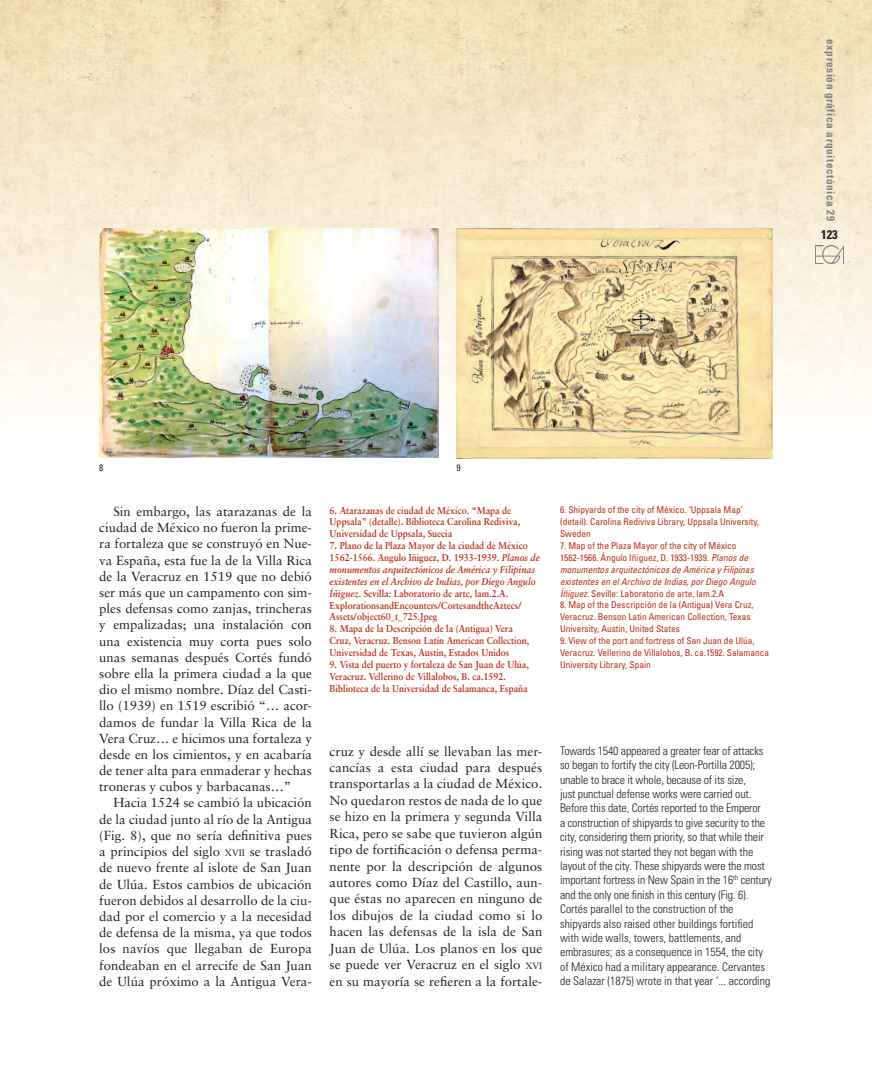
<style>
.page{position:relative;width:872px;height:1085px;background:#fff}
.page>*{position:absolute;margin:0;border:0;box-sizing:border-box;transform-origin:0 0}
.t1{font:13.12px/16.1px "Sabon";letter-spacing:.005em;color:#231f20;text-align:justify}
.t2{font:700 condensed 12.5px "Univers";color:#231f20}
.t3{font:300 condensed 11.88px/14.4px "Univers";letter-spacing:-.01em;color:#231f20}
.t4{font:700 condensed 11.25px "Univers";letter-spacing:.05em;color:#808285}
.t5{font:700 10px/11.9px "Sabon";color:#c02d19;scale:.9 1}
.t6{font:condensed 9.38px/11.9px "Univers";color:#c02d19}
.t7{font:condensed 9.38px "Univers";color:#231f20}
.s1{font-size:9.12px}
.s2{font-style:italic}
</style>
<div class="page">
<img style="left:0;top:0;width:872px;height:458px">
<img style="left:99px;top:229px;width:340px;height:228px">
<img style="left:456px;top:229px;width:316px;height:229px">
<img style="left:815px;top:246px;width:28px;height:17px">
<p class="t4" style="left:837px;top:39px;width:183px;rotate:90deg">expresión gráfica arquitectónica 29</p>
<p class="t2" style="left:821px;top:226px;width:18px">123</p>
<p class="t7" style="left:99px;top:461px;width:6px">8</p>
<p class="t7" style="left:456px;top:461px;width:6px">9</p>
<p class="t1" style="left:99px;top:503px;width:214px;text-indent:14px">Sin embargo, las atarazanas de la ciudad de México no fueron la prime&shy;ra fortaleza que se construyó en Nue&shy;va España, esta fue la de la Villa Rica de la Veracruz en 1519 que no debió ser más que un campamento con sim&shy;ples defensas como zanjas, trincheras y empalizadas; una instalación con una existencia muy corta pues solo unas semanas después Cortés fundó sobre ella la primera ciudad a la que dio el mismo nombre. Díaz del Casti&shy;llo (1939) en 1519 escribió “… acor&shy;damos de fundar la Villa Rica de la Vera Cruz… e hicimos una fortaleza y desde en los cimientos, y en acabaría de tener alta para enmaderar y hechas troneras y cubos y barbacanas…”</p>
<p class="t1" style="left:99px;top:794px;width:214px;text-indent:14px">Hacia 1524 se cambió la ubicación de la ciudad junto al río de la Antigua (Fig. 8), que no sería definitiva pues a principios del siglo <span class="s1">XVII</span> se trasladó de nuevo frente al islote de San Juan de Ulúa. Estos cambios de ubicación fueron debidos al desarrollo de la ciu&shy;dad por el comercio y a la necesidad de defensa de la misma, ya que todos los navíos que llegaban de Europa fondeaban en el arrecife de San Juan de Ulúa próximo a la Antigua Vera-</p>
<p class="t5" style="left:330px;top:504px;width:213px">6. Atarazanas de ciudad de México. “Mapa de<br>Uppsala” (detalle). Biblioteca Carolina Rediviva,<br>Universidad de Uppsala, Suecia</p>
<p class="t5" style="left:330px;top:539px;width:235px">7. Plano de la Plaza Mayor de la ciudad de México 1562-1566. Angulo Iñiguez, D. 1933-1939. <span class="s2">Planos de monumentos arquitectónicos de América y Filipinas existentes en el Archivo de Indias, por Diego Angulo Íñiguez</span>. Sevilla: Laboratorio de arte, lam.2.A.<br>ExplorationsandEncounters/CortesandtheAztecs/ Assets/object60_t_725.Jpeg</p>
<p class="t5" style="left:330px;top:622px;width:223px">8. Mapa de la Descripción de la (Antigua) Vera<br>Cruz, Veracruz. Benson Latin American Collection,<br>Universidad de Texas, Austin, Estados Unidos</p>
<p class="t5" style="left:330px;top:658px;width:223px">9. Vista del puerto y fortaleza de San Juan de Ulúa,<br>Veracruz. Vellerino de Villalobos, B. ca.1592.<br>Biblioteca de la Universidad de Salamanca, España</p>
<p class="t1" style="left:330px;top:742px;width:214px">cruz y desde allí se llevaban las mer&shy;cancías a esta ciudad para después transportarlas a la ciudad de México.<br>No quedaron restos de nada de lo que se hizo en la primera y segunda Villa Rica, pero se sabe que tuvieron algún tipo de fortificación o defensa perma&shy;nente por la descripción de algunos autores como Díaz del Castillo, aun&shy;que éstas no aparecen en ninguno de los dibujos de la ciudad como si lo hacen las defensas de la isla de San Juan de Ulúa. Los planos en los que se puede ver Veracruz en el siglo <span class="s1">XVI </span>en su mayoría se refieren a la fortale-</p>
<p class="t6" style="left:560px;top:504px;width:201px">6. Shipyards of the city of México. ‘Uppsala Map’ (detail). Carolina Rediviva Library, Uppsala University,<br>Sweden</p>
<p class="t6" style="left:560px;top:539px;width:197px">7. Map of the Plaza Mayor of the city of México 1562-1566. Ángulo Iñiguez, D. 1933-1939. <span class="s2">Planos de monumentos arquitectónicos de América y Filipinas existentes en el Archivo de Indias, por Diego Angulo Íñiguez</span>. Seville: Laboratorio de arte, lam.2.A</p>
<p class="t6" style="left:560px;top:599px;width:195px">8. Map of the Descripción de la (Antigua) Vera Cruz,<br>Veracruz. Benson Latin American Collection, Texas<br>University, Austin, United States</p>
<p class="t6" style="left:560px;top:634px;width:210px">9. View of the port and fortress of San Juan de Ulúa,<br>Veracruz. Vellerino de Villalobos, B. ca.1592. Salamanca<br>University Library, Spain</p>
<p class="t3" style="left:560px;top:743px;width:213px">Towards 1540 appeared a greater fear of attacks so began to fortify the city (Leon-Portilla 2005); unable to brace it whole, because of its size,<br>just punctual defense works were carried out.<br>Before this date, Cortés reported to the Emperor<br>a construction of shipyards to give security to the city, considering them priority, so that while their rising was not started they not began with the layout of the city. These shipyards were the most important fortress in New Spain in the 16<sup>th</sup> century and the only one finish in this century (Fig. 6).<br>Cortés parallel to the construction of the shipyards also raised other buildings fortified with wide walls, towers, battlements, and embrasures; as a consequence in 1554, the city of México had a military appearance. Cervantes de Salazar (1875) wrote in that year ‘... according</p>
</div>
